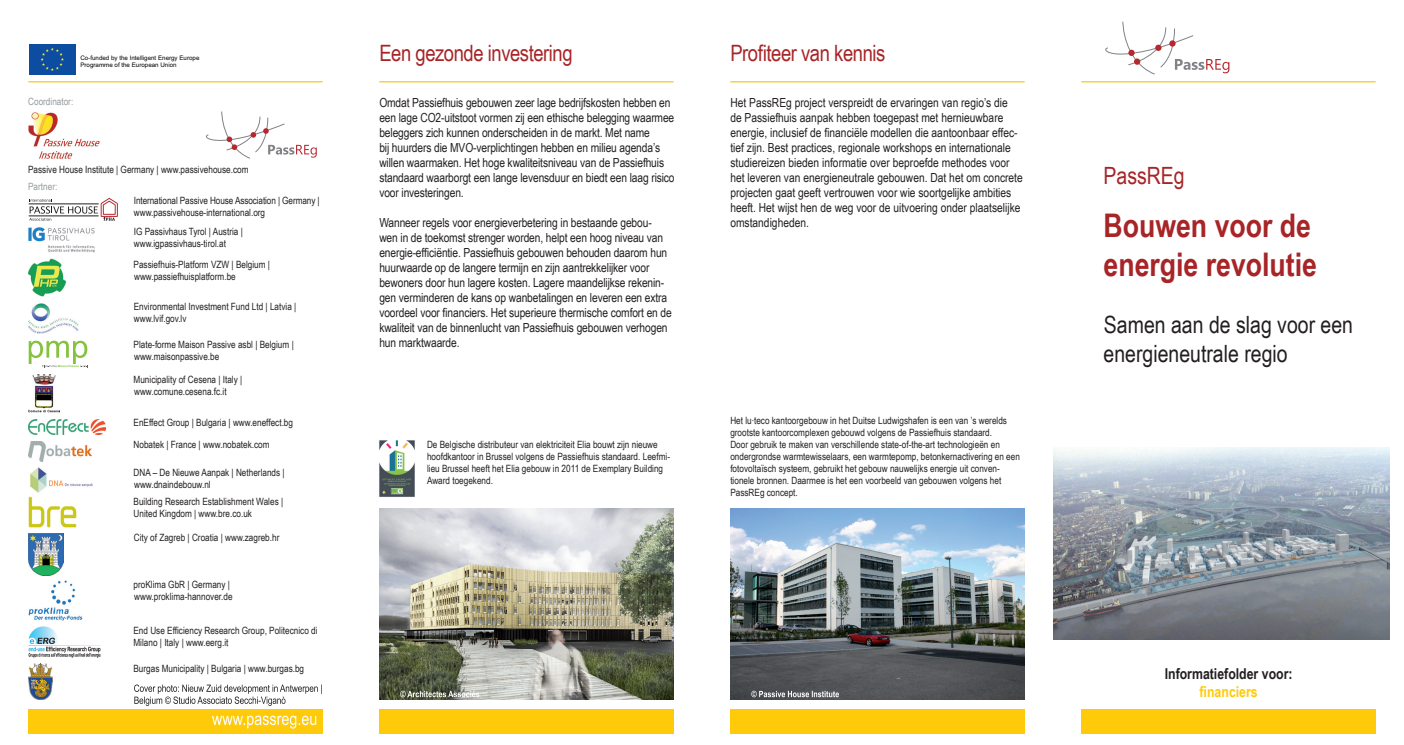
<style>
.page{position:relative;width:1404px;height:745px;background:#fff}
.page>*{position:absolute;margin:0;border:0;box-sizing:border-box;transform-origin:0 0}
.t1{font:700 32.5px/39px "Arial Narrow";color:#a72427}
.t2{font:23.75px/28.5px "Arial Narrow";color:#231f20}
.t3{font:23.75px "Arial Narrow";color:#a72427}
.t4{font:22.5px "Arial Narrow";letter-spacing:-.02em;color:#a72427}
.t5{font:700 15px "Arial Narrow";color:#231f20}
.t6{font:700 15px "Arial Narrow";color:#feca0a}
.t7{font:12.5px/15px "Arial Narrow";letter-spacing:-.01em;color:#231f20}
.t8{font:10px/12px "Arial Narrow";color:#231f20}
.t9{font:10px "Arial Narrow";color:#959b9f}
.t10{font:6.25px/7.5px "Arial";color:#000001}
</style>
<div class="page">
<img style="left:1053px;top:447px;width:336px;height:192px">
<svg style="left:134px;top:684px;width:188px;height:21px"></svg>
<img style="left:28px;top:496px;width:49px;height:31px">
<img style="left:29px;top:533px;width:34px;height:42px">
<img style="left:28px;top:626px;width:73px;height:31px">
<img style="left:28px;top:227px;width:67px;height:26px">
<img style="left:28px;top:303px;width:50px;height:30px">
<img style="left:29px;top:374px;width:30px;height:38px">
<img style="left:29px;top:441px;width:62px;height:20px">
<img style="left:28px;top:112px;width:72px;height:47px">
<img style="left:28px;top:258px;width:39px;height:38px">
<img style="left:28px;top:580px;width:55px;height:40px">
<img style="left:29px;top:419px;width:76px;height:15px">
<img style="left:28px;top:663px;width:24px;height:35px">
<svg style="left:29px;top:197px;width:89px;height:23px"></svg>
<hr style="left:29px;top:215px;width:70px;height:1px;background:#231f20">
<hr style="left:29px;top:203px;width:70px;height:1px;background:#231f20">
<svg style="left:29px;top:340px;width:59px;height:27px"></svg>
<svg style="left:206px;top:111px;width:111px;height:48px"></svg>
<svg style="left:75px;top:44px;width:1px;height:31px"></svg>
<div style="left:29px;top:44px;width:46px;height:31px;background:#0d4da1"></div>
<svg style="left:41px;top:48px;width:23px;height:23px"></svg>
<img style="left:30px;top:467px;width:63px;height:26px">
<svg style="left:1105px;top:21px;width:124px;height:54px"></svg>
<div style="left:1169px;top:40px;width:6px;height:7px;background:#b7282e;border-radius:50%"></div>
<img style="left:730px;top:508px;width:294px;height:191px">
<img style="left:379px;top:508px;width:294px;height:191px">
<svg style="left:751px;top:690px;width:87px;height:6px"></svg>
<svg style="left:400px;top:690px;width:79px;height:6px"></svg>
<img style="left:379px;top:440px;width:36px;height:57px">
<hr style="left:28px;top:81px;width:294px;height:1px;background:#feca0a">
<hr style="left:379px;top:81px;width:294px;height:1px;background:#feca0a">
<hr style="left:1081px;top:81px;width:294px;height:1px;background:#feca0a">
<hr style="left:730px;top:81px;width:294px;height:1px;background:#feca0a">
<div style="left:28px;top:709px;width:294px;height:24px;background:#feca0a"></div>
<div style="left:379px;top:709px;width:294px;height:24px;background:#feca0a"></div>
<div style="left:730px;top:709px;width:294px;height:24px;background:#feca0a"></div>
<div style="left:1081px;top:709px;width:294px;height:24px;background:#feca0a"></div>
<svg style="left:212px;top:715px;width:104px;height:13px"></svg>
<p class="t10" style="left:80px;top:54px;width:121px">Co-funded by the Intelligent Energy Europe<br>Programme of the European Union</p>
<p class="t9" style="left:28px;top:94px;width:47px">Coordinator:</p>
<p class="t8" style="left:28px;top:163px;width:222px">Passive House Institute | Germany | www.passivehouse.com</p>
<p class="t9" style="left:28px;top:179px;width:31px">Partner:</p>
<p class="t8" style="left:134px;top:194px;width:187px">International Passive House Association | Germany | www.passivehouse-international.org</p>
<p class="t8" style="left:134px;top:225px;width:110px">IG Passivhaus Tyrol | Austria | www.igpassivhaus-tirol.at</p>
<p class="t8" style="left:134px;top:257px;width:138px">Passiefhuis-Platform VZW | Belgium | www.passiefhuisplatform.be</p>
<p class="t8" style="left:134px;top:300px;width:164px">Environmental Investment Fund Ltd | Latvia | www.lvif.gov.lv</p>
<p class="t8" style="left:134px;top:338px;width:162px">Plate-forme Maison Passive asbl | Belgium | www.maisonpassive.be</p>
<p class="t8" style="left:134px;top:372px;width:110px">Municipality of Cesena | Italy | www.comune.cesena.fc.it</p>
<p class="t8" style="left:134px;top:415px;width:161px">EnEffect Group | Bulgaria | www.eneffect.bg</p>
<p class="t8" style="left:134px;top:437px;width:137px">Nobatek | France | www.nobatek.com</p>
<p class="t8" style="left:134px;top:465px;width:153px">DNA – De Nieuwe Aanpak | Netherlands | www.dnaindebouw.nl</p>
<p class="t8" style="left:134px;top:495px;width:151px">Building Research Establishment Wales |<br>United Kingdom | www.bre.co.uk</p>
<p class="t8" style="left:134px;top:530px;width:147px">City of Zagreb | Croatia | www.zagreb.hr</p>
<p class="t8" style="left:134px;top:578px;width:100px">proKlima GbR | Germany | www.proklima-hannover.de</p>
<p class="t8" style="left:133px;top:623px;width:185px">End Use Efficiency Research Group, Politecnico di<br>Milano | Italy | www.eerg.it</p>
<p class="t8" style="left:133px;top:661px;width:172px">Burgas Municipality | Bulgaria | www.burgas.bg</p>
<h3 class="t4" style="left:379px;top:37px;width:195px">Een gezonde investering</h3>
<p class="t7" style="left:379px;top:94px;width:297px">Omdat Passiefhuis gebouwen zeer lage bedrijfskosten hebben en een lage CO2-uitstoot vormen zij een ethische belegging waarmee beleggers zich kunnen onderscheiden in de markt. Met name<br>bij huurders die MVO-verplichtingen hebben en milieu agenda’s willen waarmaken. Het hoge kwaliteitsniveau van de Passiefhuis standaard waarborgt een lange levensduur en biedt een laag risico voor investeringen.</p>
<p class="t7" style="left:379px;top:214px;width:294px">Wanneer regels voor energieverbetering in bestaande gebou&shy;wen in de toekomst strenger worden, helpt een hoog niveau van energie-efficiëntie. Passiefhuis gebouwen behouden daarom hun huurwaarde op de langere termijn en zijn aantrekkelijker voor bewoners door hun lagere kosten. Lagere maandelijkse rekenin&shy;gen verminderen de kans op wanbetalingen en leveren een extra voordeel voor financiers. Het superieure thermische comfort en de kwaliteit van de binnenlucht van Passiefhuis gebouwen verhogen hun marktwaarde.</p>
<p class="t8" style="left:427px;top:437px;width:244px">De Belgische distributeur van elektriciteit Elia bouwt zijn nieuwe hoofdkantoor in Brussel volgens de Passiefhuis standaard. Leefmi&shy;lieu Brussel heeft het Elia gebouw in 2011 de Exemplary Building Award toegekend.</p>
<h3 class="t4" style="left:730px;top:37px;width:156px">Profiteer van kennis</h3>
<p class="t7" style="left:730px;top:94px;width:294px">Het PassREg project verspreidt de ervaringen van regio’s die<br>de Passiefhuis aanpak hebben toegepast met hernieuwbare energie, inclusief de financiële modellen die aantoonbaar effec&shy;tief zijn. Best practices, regionale workshops en internationale studiereizen bieden informatie over beproefde methodes voor het leveren van energieneutrale gebouwen. Dat het om concrete projecten gaat geeft vertrouwen voor wie soortgelijke ambities heeft. Het wijst hen de weg voor de uitvoering onder plaatselijke omstandigheden.</p>
<p class="t8" style="left:730px;top:413px;width:291px">Het lu∙teco kantoorgebouw in het Duitse Ludwigshafen is een van ’s werelds grootste kantoorcomplexen gebouwd volgens de Passiefhuis standaard.<br>Door gebruik te maken van verschillende state-of-the-art technologieën en ondergrondse warmtewisselaars, een warmtepomp, betonkernactivering en een fotovoltaïsch systeem, gebruikt het gebouw nauwelijks energie uit conven&shy;tionele bronnen. Daarmee is het een voorbeeld van gebouwen volgens het PassREg concept.</p>
<h2 class="t3" style="left:1103px;top:158px;width:83px">PassREg</h2>
<h1 class="t1" style="left:1103px;top:204px;width:215px">Bouwen voor de energie revolutie</h1>
<h2 class="t2" style="left:1103px;top:309px;width:251px">Samen aan de slag voor een energieneutrale regio</h2>
<h3 class="t5" style="left:1164px;top:661px;width:129px">Informatiefolder voor:</h3>
<h3 class="t6" style="left:1199px;top:679px;width:60px">financiers</h3>
</div>
